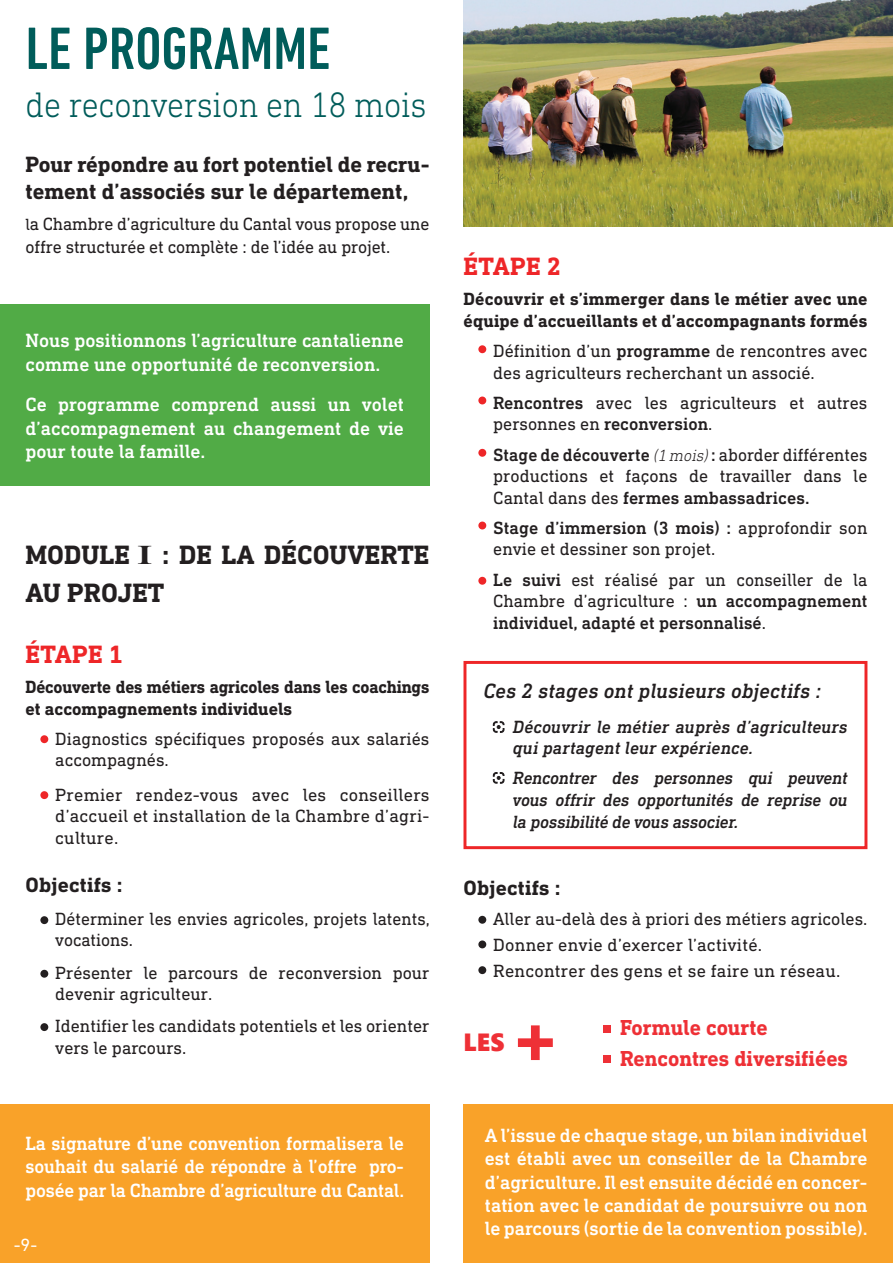
<style>
.page{position:relative;width:893px;height:1263px;background:#fff}
.page>*{position:absolute;margin:0;border:0;box-sizing:border-box;transform-origin:0 0}
.t1{font:71.55px "Segoe UI Black";color:#ee3036}
.TITRE_BOLD{font:500 condensed 60.75px "DIN Next LT Pro";color:#005c5a}
.TITRE_LIGHT{font:300 36px "DIN Next Slab Pro";letter-spacing:-.01em;color:#005c5a;scale:.95 1}
.INFO_Chiffre{font:700 27px/37.5px "DIN Next Slab Pro";color:#231f20}
.INFO_Chiffre-2{font:700 25.5px "DIN Next Slab Pro";letter-spacing:.01em;color:#ee2628}
.t2{font:24.9px "Segoe UI Black";color:#ee3036}
.INFO_Chiffre-3{font:700 22.5px/27px "DIN Next Slab Pro";color:#231f20}
.INFO_Chiffre-4{font:700 22.05px "DIN Next Slab Pro";color:#ee3036}
.INFO_Chiffre-5{font:italic 500 21px "DIN Next Slab Pro";letter-spacing:.01em;color:#231f20}
.INFO_Chiffre-6{font:700 21px "DIN Next Slab Pro";letter-spacing:.01em;color:#231f20}
.INFO_Chiffre-7{font:500 19.5px/23.4px "DIN Next Slab Pro";color:#fff;text-align:justify}
.INFO_Chiffre-8{font:18px/21.6px "DIN Next Slab Pro";color:#231f20}
.INFO_Chiffre-9{font:italic 500 18px/21.6px "DIN Next Slab Pro";letter-spacing:.01em;color:#231f20}
.INFO_Chiffre-10{font:500 18px/21.6px "DIN Next Slab Pro";color:#231f20;text-align:justify}
.INFO_Chiffre-11{font:700 18px/21.6px "DIN Next Slab Pro";color:#231f20}
.INFO_Chiffre-12{font:700 18px/21.6px "DIN Next Slab Pro";color:#231f20;scale:.96 1}
.t3{font:18px "DIN Next Slab Pro";color:#fff}
.s1{font-size:16.5px}
.s2{font-family:"Times New Roman";font-size:37.5px}
.s3{font-weight:500}
.s4{font-weight:300;font-style:italic;font-size:16.5px}
.s5{font-weight:400}
</style>
<div class="page">
<div style="left:0;top:305px;width:429px;height:181px;background:#51ab46"></div>
<div style="left:0;top:1104px;width:429px;height:159px;background:#f9a229"></div>
<div style="left:463px;top:1104px;width:430px;height:159px;background:#f9a229"></div>
<div style="left:40px;top:735px;width:8px;height:8px;background:#ee2628;border-radius:50%"></div>
<div style="left:40px;top:791px;width:8px;height:8px;background:#ee2628;border-radius:50%"></div>
<div style="left:40px;top:916px;width:8px;height:8px;background:#231f20;border-radius:50%"></div>
<div style="left:40px;top:970px;width:8px;height:8px;background:#231f20;border-radius:50%"></div>
<div style="left:40px;top:1023px;width:8px;height:8px;background:#231f20;border-radius:50%"></div>
<div style="left:463px;top:661px;width:404px;height:188px;border:3px solid #ee2628"></div>
<div style="left:478px;top:522px;width:8px;height:7px;background:#ee2628;border-radius:50%"></div>
<div style="left:478px;top:396px;width:8px;height:8px;background:#ee2628;border-radius:50%"></div>
<div style="left:478px;top:345px;width:8px;height:8px;background:#ee2628;border-radius:50%"></div>
<div style="left:478px;top:449px;width:8px;height:8px;background:#ee2628;border-radius:50%"></div>
<svg style="left:493px;top:721px;width:11px;height:12px"></svg>
<svg style="left:493px;top:772px;width:11px;height:12px"></svg>
<div style="left:478px;top:916px;width:8px;height:8px;background:#231f20;border-radius:50%"></div>
<div style="left:478px;top:940px;width:8px;height:8px;background:#231f20;border-radius:50%"></div>
<div style="left:478px;top:966px;width:8px;height:8px;background:#231f20;border-radius:50%"></div>
<div style="left:478px;top:577px;width:8px;height:8px;background:#ee2628;border-radius:50%"></div>
<img style="left:463px;top:0;width:430px;height:227px">
<div style="left:603px;top:1025px;width:8px;height:7px;background:#ee3036"></div>
<div style="left:603px;top:1055px;width:8px;height:7px;background:#ee3036"></div>
<p class="TITRE_BOLD" style="left:26px;top:14px;width:306px">LE PROGRAMME</p>
<p class="TITRE_LIGHT" style="left:26px;top:84px;width:424px">de reconversion en 18 mois</p>
<p class="INFO_Chiffre-3" style="left:26px;top:151px;width:405px">Pour répondre au fort potentiel de recru&shy;tement d’associés sur le département,</p>
<p class="INFO_Chiffre-8" style="left:26px;top:212px;width:405px;line-height:22.5px"><span class="s1">l</span>a Chambre d’agriculture du Cantal vous propose une offre structurée et complète : de l’idée au projet.</p>
<p class="INFO_Chiffre-7" style="left:26px;top:329px;width:380px">Nous positionnons l’agriculture cantalienne comme une opportunité de reconversion.</p>
<p class="INFO_Chiffre-7" style="left:26px;top:393px;width:380px">Ce programme comprend aussi un volet d’accompagnement au changement de vie pour toute la famille.</p>
<p class="INFO_Chiffre" style="left:26px;top:536px;width:405px">MODULE <span class="s2">1</span> : DE LA DÉCOUVERTE<br>AU PROJET</p>
<p class="INFO_Chiffre-2" style="left:26px;top:639px;width:99px">ÉTAPE 1</p>
<p class="INFO_Chiffre-12" style="left:26px;top:676px;width:422px">Découverte des métiers agricoles dans les coachings et accompagnements individuels</p>
<p class="INFO_Chiffre-8" style="left:55px;top:728px;width:376px">Diagnostics spécifiques proposés aux salariés accompagnés.</p>
<p class="INFO_Chiffre-8" style="left:55px;top:784px;width:376px;text-align:justify">Premier rendez-vous avec les conseillers d’accueil et installation de la Chambre d’agri&shy;culture.</p>
<p class="INFO_Chiffre-6" style="left:26px;top:873px;width:99px">Objectifs :</p>
<p class="INFO_Chiffre-8" style="left:55px;top:907px;width:376px">Déterminer les envies agricoles, projets latents, vocations.</p>
<p class="INFO_Chiffre-8" style="left:55px;top:961px;width:376px">Présenter le parcours de reconversion pour devenir agriculteur.</p>
<p class="INFO_Chiffre-8" style="left:55px;top:1015px;width:376px">Identifier les candidats potentiels et les orienter vers le parcours.</p>
<p class="INFO_Chiffre-2" style="left:464px;top:252px;width:99px">ÉTAPE 2</p>
<p class="INFO_Chiffre-11" style="left:463px;top:288px;width:405px">Découvrir et s’immerger dans le métier avec une équipe d’accueillants et d’accompagnants formés</p>
<p class="INFO_Chiffre-8" style="left:493px;top:340px;width:376px">Définition d’un <span class="s3">programme</span> de rencontres avec des agriculteurs recherchant un associé.</p>
<p class="INFO_Chiffre-8" style="left:493px;top:392px;width:376px"><span class="s3">Rencontres</span> avec les agriculteurs et autres personnes en <span class="s3">reconversion</span>.</p>
<p class="INFO_Chiffre-8" style="left:493px;top:443px;width:376px;text-align:justify"><span class="s3">Stage de découverte</span> <span class="s4">(1 mois)</span><span class="s3">:</span> aborder différentes productions et façons de travailler dans le Cantal dans des <span class="s3">fermes ambassadrices.</span></p>
<p class="INFO_Chiffre-8" style="left:493px;top:517px;width:376px"><span class="s3">Stage d’immersion (3 mois) :</span> approfondir son envie et dessiner son projet.</p>
<p class="INFO_Chiffre-10" style="left:493px;top:569px;width:376px">Le suivi <span class="s5">est réalisé par un conseiller de la Chambre d’agriculture :</span> un accompagnement individuel, adapté et personnalisé<span class="s5">.</span></p>
<p class="INFO_Chiffre-5" style="left:483px;top:679px;width:339px">Ces 2 stages ont plusieurs objectifs :</p>
<p class="INFO_Chiffre-9" style="left:513px;top:716px;width:336px">Découvrir le métier auprès d’agriculteurs qui partagent leur expérience.</p>
<p class="INFO_Chiffre-9" style="left:513px;top:767px;width:336px;text-align:justify">Rencontrer des personnes qui peuvent vous offrir des opportunités de reprise ou la possibilité de vous associer.</p>
<p class="INFO_Chiffre-6" style="left:463px;top:876px;width:99px">Objectifs :</p>
<p class="INFO_Chiffre-8" style="left:493px;top:908px;width:376px">Aller au-delà des à priori des métiers agricoles.</p>
<p class="INFO_Chiffre-8" style="left:493px;top:934px;width:270px">Donner envie d’exercer l’activité.</p>
<p class="INFO_Chiffre-8" style="left:493px;top:960px;width:349px">Rencontrer des gens et se faire un réseau.</p>
<p class="t2" style="left:463px;top:1024px;width:43px">LES</p>
<p class="t1" style="left:509px;top:986px;width:53px">+</p>
<p class="INFO_Chiffre-4" style="left:620px;top:1015px;width:149px">Formule courte</p>
<p class="INFO_Chiffre-4" style="left:620px;top:1045px;width:229px">Rencontres diversifiées</p>
<p class="INFO_Chiffre-7" style="left:26px;top:1131px;width:380px">La signature d’une convention formalisera le souhait du salarié de répondre à l’offre pro&shy;posée par la Chambre d’agriculture du Cantal.</p>
<p class="INFO_Chiffre-7" style="left:485px;top:1123px;width:385px">A l’issue de chaque stage, un bilan individuel est établi avec un conseiller de la Chambre d’agriculture. Il est ensuite décidé en concer&shy;tation avec le candidat de poursuivre ou non le parcours (sortie de la convention possible).</p>
<p class="t3" style="left:14px;top:1234px;width:25px">-9-</p>
</div>
